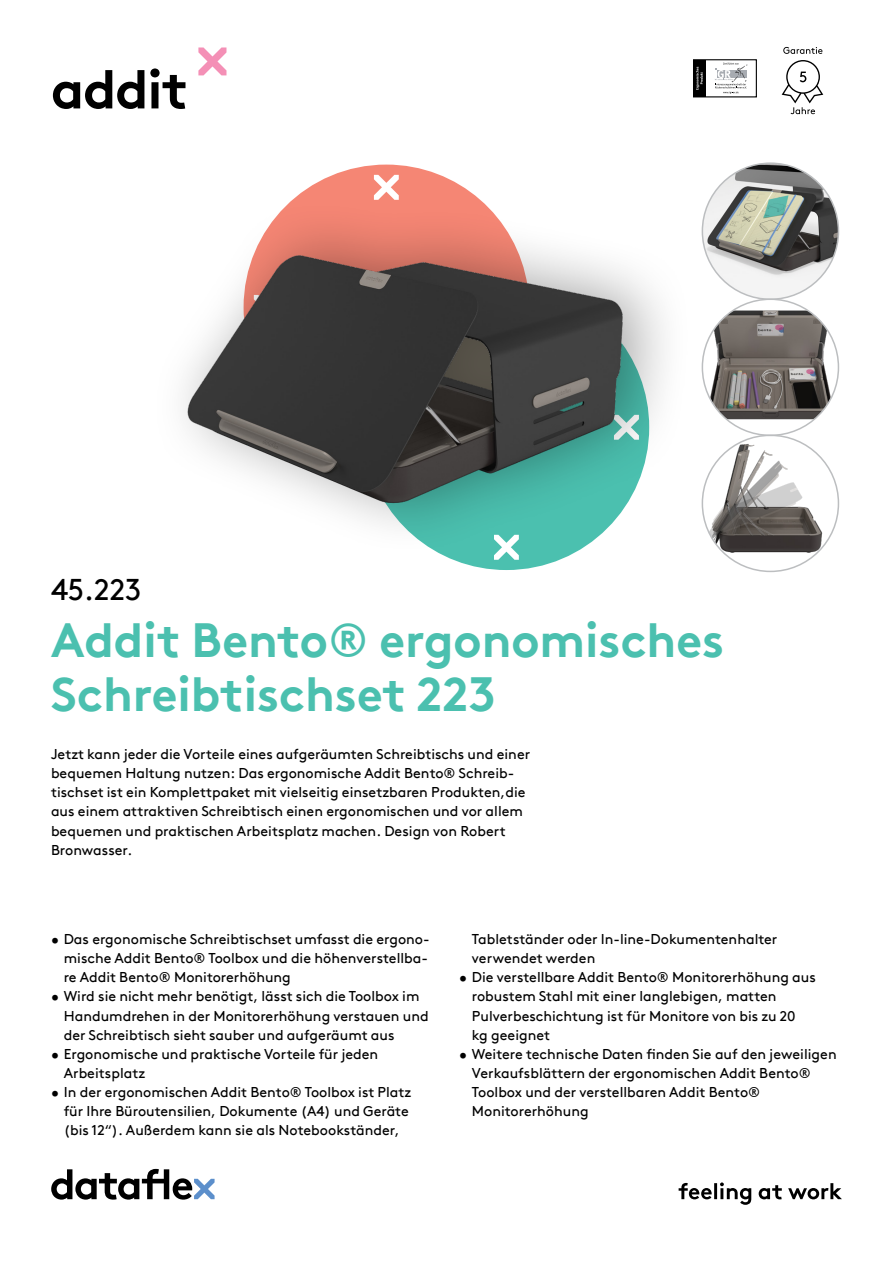
<style>
.page{position:relative;width:893px;height:1263px;background:#fff}
.page>*{position:absolute;margin:0;border:0;box-sizing:border-box;transform-origin:0 0}
.hoofdstuk{font:700 54px "Brown Pro TT";letter-spacing:-.02em;color:#000}
.productnaam{font:700 48px/54px "Brown Pro TT";color:#4bc0af}
.productnummer{font:30px "Brown Pro TT";color:#000}
.omschrijving{font:14.25px/19.2px "Brown Pro TT";color:#000}
</style>
<div class="page">
<svg style="left:51px;top:1169px;width:164px;height:30px"></svg>
<svg style="left:679px;top:1182px;width:163px;height:23px"></svg>
<svg style="left:198px;top:47px;width:28px;height:28px"></svg>
<img style="left:702px;top:163px;width:136px;height:136px;border-radius:68px">
<img style="left:702px;top:299px;width:136px;height:136px;border-radius:68px">
<img style="left:702px;top:435px;width:136px;height:136px;border-radius:68px">
<div style="left:149px;top:199px;width:544px;height:356px;background:#000;opacity:.35"></div>
<img style="left:168px;top:164px;width:473px;height:406px">
<div style="left:693px;top:59px;width:64px;height:38px;border:1px solid #000"></div>
<div style="left:694px;top:60px;width:11px;height:36px;background:#000"></div>
<svg style="left:696px;top:67px;width:7px;height:23px"></svg>
<svg style="left:715px;top:63px;width:32px;height:31px"></svg>
<svg style="left:783px;top:47px;width:39px;height:7px"></svg>
<svg style="left:782px;top:60px;width:41px;height:54px"></svg>
<p class="hoofdstuk" style="left:51px;top:46px;width:139px">addit</p>
<p class="productnummer" style="left:51px;top:566px;width:92px">45.223</p>
<p class="productnaam" style="left:51px;top:608px;width:675px">Addit Bento® ergonomisches<br>Schreibtischset 223</p>
<p class="omschrijving" style="left:51px;top:743px;width:481px">Jetzt kann jeder die Vorteile eines aufgeräumten Schreibtischs und einer bequemen Haltung nutzen: Das ergonomische Addit Bento® Schreib&shy;tischset ist ein Komplettpaket mit vielseitig einsetzbaren Produkten,die aus einem attraktiven Schreibtisch einen ergonomischen und vor allem bequemen und praktischen Arbeitsplatz machen. Design von Robert Bronwasser.</p>
<p class="omschrijving" style="left:64px;top:928px;width:367px;text-align:justify;text-indent:-13px">• Das ergonomische Schreibtischset umfasst die ergono&shy;mische Addit Bento® Toolbox und die höhenverstellba&shy;re Addit Bento® Monitorerhöhung</p>
<p class="omschrijving" style="left:64px;top:986px;width:366px;text-indent:-13px">• Wird sie nicht mehr benötigt, lässt sich die Toolbox im<br>Handumdrehen in der Monitorerhöhung verstauen und der Schreibtisch sieht sauber und aufgeräumt aus</p>
<p class="omschrijving" style="left:64px;top:1043px;width:316px;text-indent:-13px">• Ergonomische und praktische Vorteile für jeden<br>Arbeitsplatz</p>
<p class="omschrijving" style="left:64px;top:1081px;width:349px;text-indent:-13px">• In der ergonomischen Addit Bento® Toolbox ist Platz für Ihre Büroutensilien, Dokumente (A4) und Geräte (bis 12“). Außerdem kann sie als Notebookständer,</p>
<p class="omschrijving" style="left:472px;top:928px;width:307px">Tabletständer oder In-line-Dokumentenhalter verwendet werden</p>
<p class="omschrijving" style="left:472px;top:966px;width:345px;text-indent:-13px">• Die verstellbare Addit Bento® Monitorerhöhung aus robustem Stahl mit einer langlebigen, matten Pulverbeschichtung ist für Monitore von bis zu 20<br>kg geeignet</p>
<p class="omschrijving" style="left:472px;top:1043px;width:366px;text-indent:-13px">• Weitere technische Daten finden Sie auf den jeweiligen Verkaufsblättern der ergonomischen Addit Bento® Toolbox und der verstellbaren Addit Bento® Monitorerhöhung</p>
</div>
